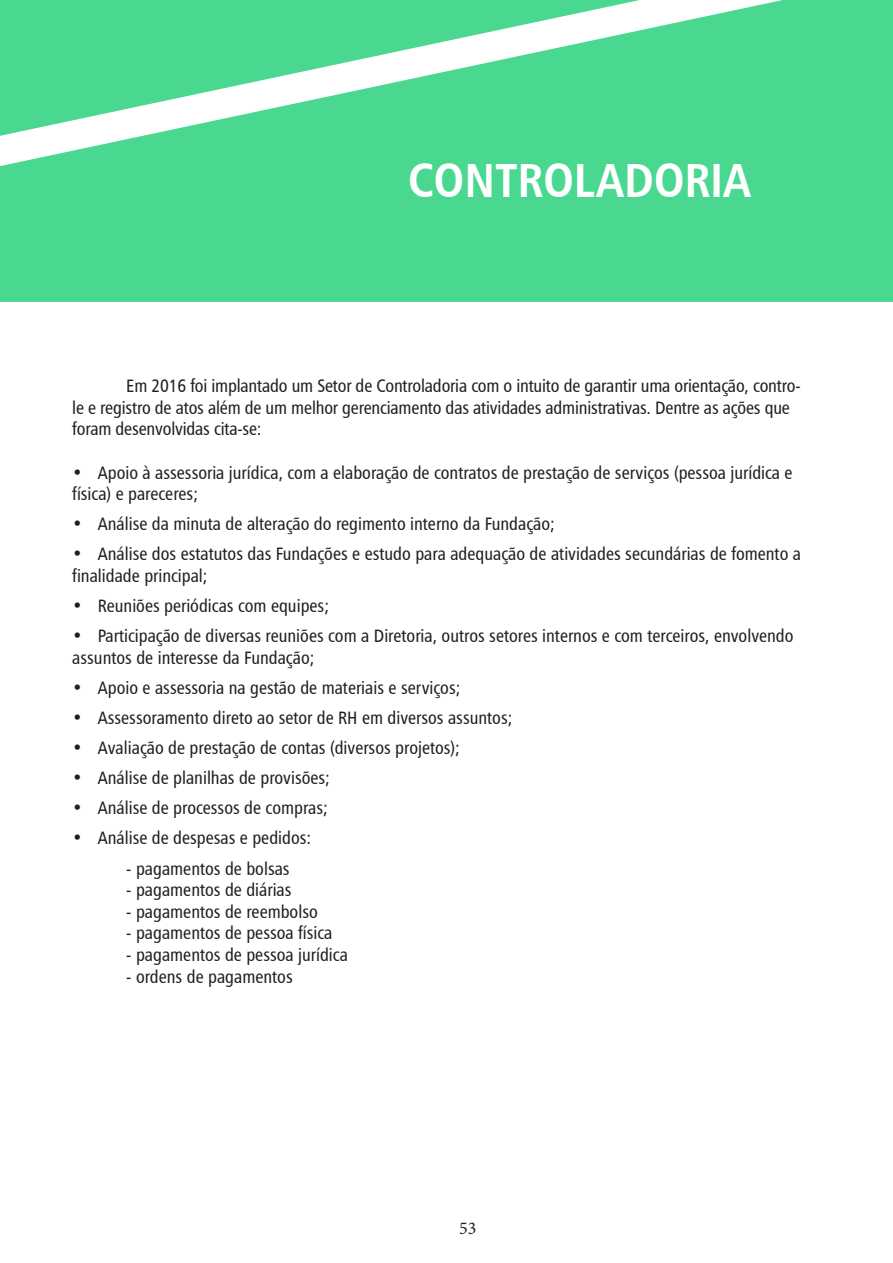
<style>
.page{position:relative;width:893px;height:1263px;background:#fff}
.page>*{position:absolute;margin:0;border:0;box-sizing:border-box;transform-origin:0 0}
.t1{font:48px "Humanist 777 BT Bold Condensed B";color:#fff}
.t2{font:18px/21.6px "Humanist 777 BT Roman Condensed B";color:#231f20}
.t3{font:18px "Minion Pro";color:#231f20}
</style>
<div class="page">
<svg style="left:0;top:0;width:893px;height:302px;fill:#4ad890"></svg>
<h1 class="t1" style="left:408px;top:150px;width:345px">CONTROLADORIA</h1>
<p class="t2" style="left:72px;top:375px;width:730px;text-indent:54px">Em 2016 foi implantado um Setor de Controladoria com o intuito de garantir uma orientação, contro&shy;le e registro de atos além de um melhor gerenciamento das atividades administrativas. Dentre as ações que foram desenvolvidas cita-se:</p>
<p class="t2" style="left:72px;top:461px;width:722px">• Apoio à assessoria jurídica, com a elaboração de contratos de prestação de serviços (pessoa jurídica e física) e pareceres;</p>
<p class="t2" style="left:72px;top:513px;width:484px">• Análise da minuta de alteração do regimento interno da Fundação;</p>
<p class="t2" style="left:72px;top:543px;width:730px">• Análise dos estatutos das Fundações e estudo para adequação de atividades secundárias de fomento a finalidade principal;</p>
<p class="t2" style="left:72px;top:595px;width:258px">• Reuniões periódicas com equipes;</p>
<p class="t2" style="left:72px;top:625px;width:723px">• Participação de diversas reuniões com a Diretoria, outros setores internos e com terceiros, envolvendo assuntos de interesse da Fundação;</p>
<p class="t2" style="left:72px;top:676px;width:390px">• Apoio e assessoria na gestão de materiais e serviços;</p>
<p class="t2" style="left:72px;top:707px;width:442px">• Assessoramento direto ao setor de RH em diversos assuntos;</p>
<p class="t2" style="left:72px;top:737px;width:389px">• Avaliação de prestação de contas (diversos projetos);</p>
<p class="t2" style="left:72px;top:767px;width:259px">• Análise de planilhas de provisões;</p>
<p class="t2" style="left:72px;top:797px;width:257px">• Análise de processos de compras;</p>
<p class="t2" style="left:72px;top:827px;width:240px">• Análise de despesas e pedidos:</p>
<p class="t2" style="left:126px;top:857px;width:165px">- pagamentos de bolsas</p>
<p class="t2" style="left:126px;top:879px;width:167px">- pagamentos de diárias</p>
<p class="t2" style="left:126px;top:900px;width:193px">- pagamentos de reembolso</p>
<p class="t2" style="left:126px;top:922px;width:208px">- pagamentos de pessoa física</p>
<p class="t2" style="left:126px;top:943px;width:223px">- pagamentos de pessoa jurídica</p>
<p class="t2" style="left:126px;top:965px;width:168px">- ordens de pagamentos</p>
<p class="t3" style="left:459px;top:1216px;width:19px">53</p>
</div>
